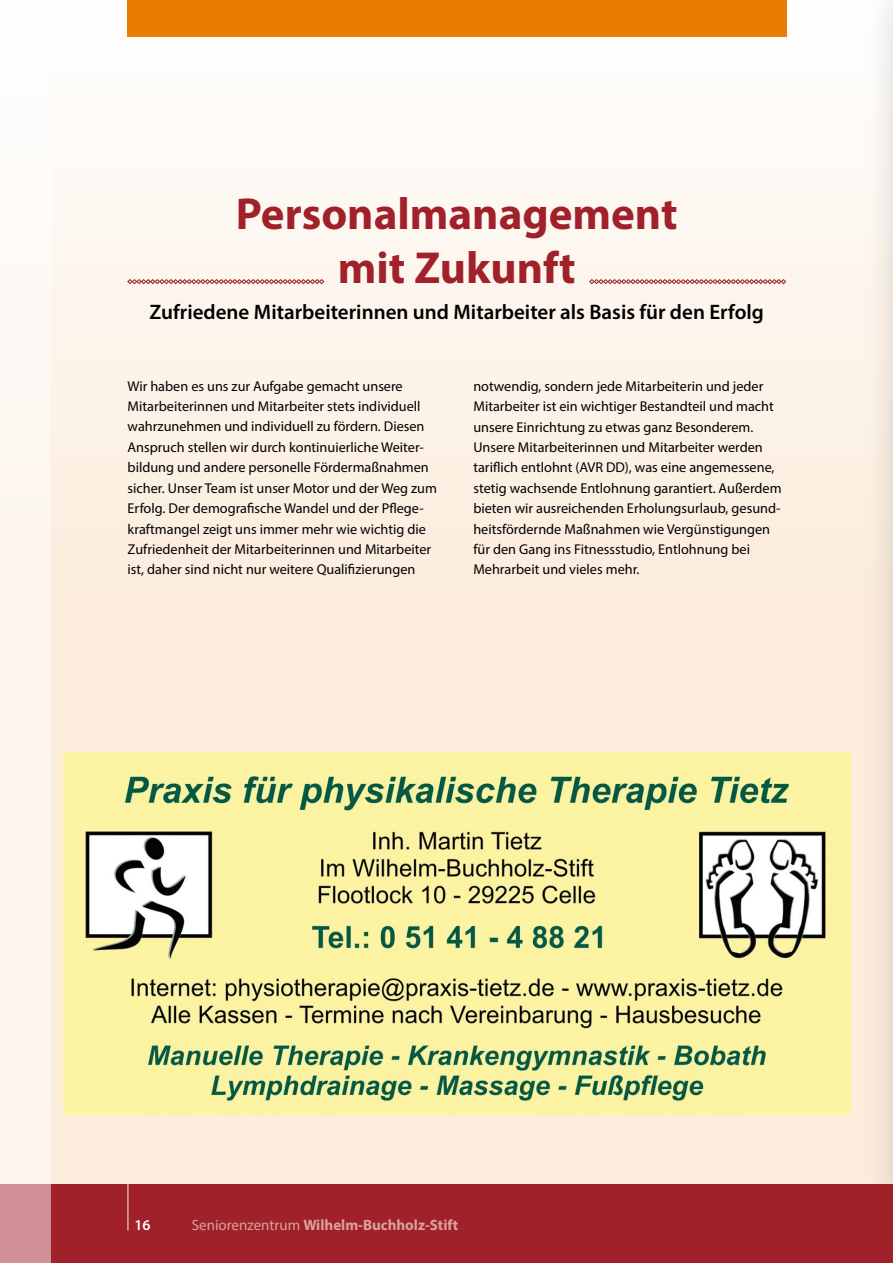
<style>
.page{position:relative;width:893px;height:1263px;background:#fbecdc}
.page>*{position:absolute;margin:0;border:0;box-sizing:border-box;transform-origin:0 0}
.t1{font:700 45px/54px "Myriad Pro";color:#a0212a;text-align:center}
.t2{font:600 21px "Myriad Pro";color:#000}
.t3{font:700 15px "Myriad Pro";color:#d8a39b}
.t4{font:600 15px "Myriad Pro";color:#fff}
.t5{font:14.25px/20.4px "Myriad Pro";color:#000}
.s1{font-weight:400}
</style>
<div class="page">
<div style="left:0;top:0;width:893px;height:625px;background:linear-gradient(to bottom,#fffdfc,#fbecdc)"></div>
<div style="left:861px;top:0;width:32px;height:1246px;background:#000;opacity:.25"></div>
<div style="left:0;top:1184px;width:893px;height:79px;background:#a0212a"></div>
<svg style="left:0;top:0;width:51px;height:1263px;background:#f9f0eb"></svg>
<div style="left:128px;top:0;width:659px;height:36px;background:#e97c02"></div>
<hr style="left:128px;top:1184px;width:1px;height:46px;background:#fbecdc">
<svg style="left:127px;top:279px;width:197px;height:5px"></svg>
<svg style="left:589px;top:279px;width:197px;height:5px"></svg>
<img style="left:64px;top:753px;width:786px;height:361px">
<h1 class="t1" style="left:236px;top:186px;width:443px">Personalmanagement mit Zukunft</h1>
<h2 class="t2" style="left:149px;top:299px;width:616px">Zufriedene Mitarbeiterinnen und Mitarbeiter als Basis für den Erfolg</h2>
<p class="t5" style="left:128px;top:375px;width:311px">Wir haben es uns zur Aufgabe gemacht unsere Mitarbeiterinnen und Mitarbeiter stets individuell wahrzunehmen und individuell zu fördern. Diesen Anspruch stellen wir durch kontinuierliche Weiter&shy;bildung und andere personelle Fördermaßnahmen sicher. Unser Team ist unser Motor und der Weg zum Erfolg. Der demografische Wandel und der Pflege&shy;kraftmangel zeigt uns immer mehr wie wichtig die Zufriedenheit der Mitarbeiterinnen und Mitarbeiter ist, daher sind nicht nur weitere Qualifizierungen</p>
<p class="t5" style="left:473px;top:375px;width:310px">notwendig, sondern jede Mitarbeiterin und jeder Mitarbeiter ist ein wichtiger Bestandteil und macht unsere Einrichtung zu etwas ganz Besonderem.<br>Unsere Mitarbeiterinnen und Mitarbeiter werden tariflich entlohnt (AVR DD), was eine angemessene, stetig wachsende Entlohnung garantiert. Außerdem bieten wir ausreichenden Erholungsurlaub, gesund&shy;heitsfördernde Maßnahmen wie Vergünstigungen für den Gang ins Fitnessstudio, Entlohnung bei Mehrarbeit und vieles mehr.</p>
<p class="t4" style="left:134px;top:1215px;width:18px">16</p>
<p class="t3" style="left:192px;top:1215px;width:268px"><span class="s1">Seniorenzentrum</span> Wilhelm-Buchholz-Stift</p>
</div>
